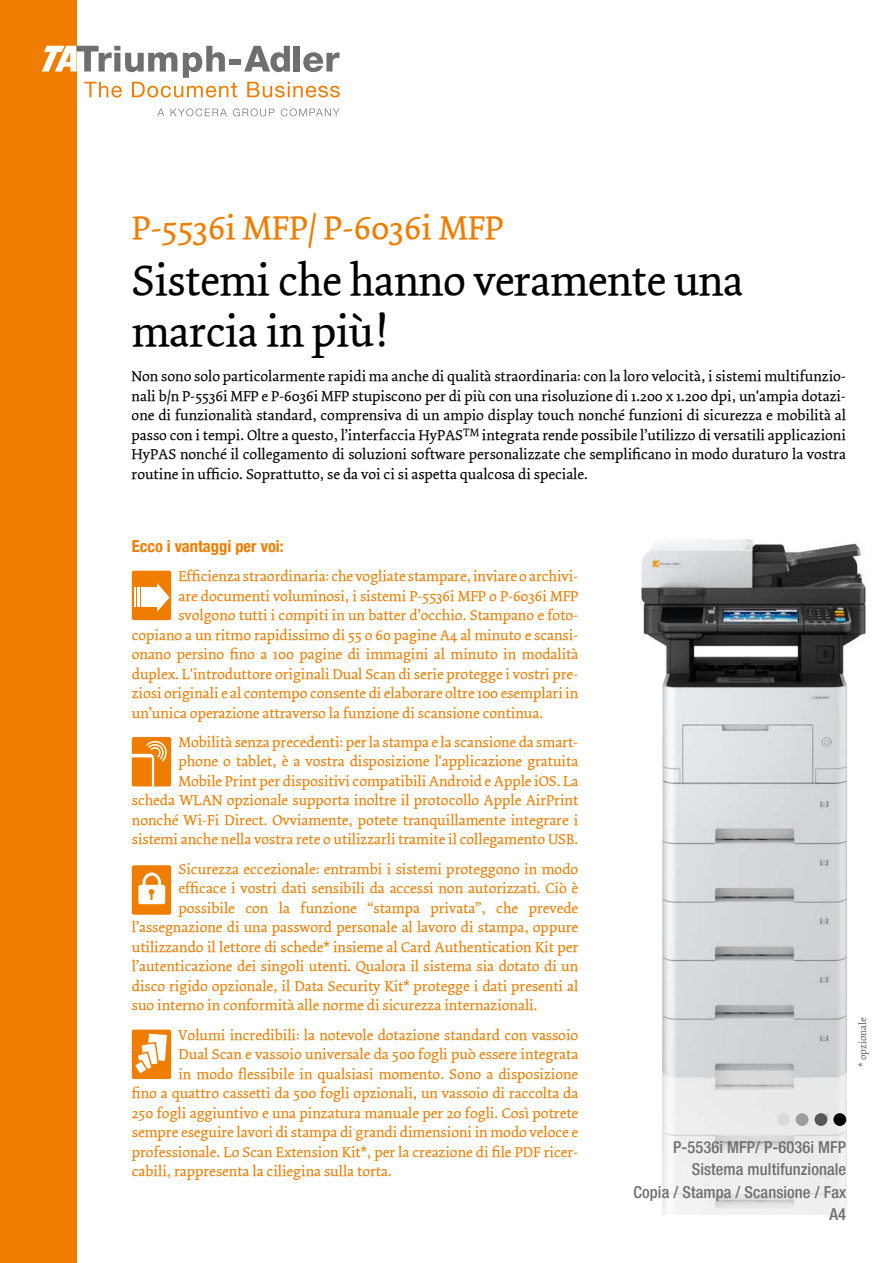
<style>
.page{position:relative;width:893px;height:1263px;background:#fff}
.page>*{position:absolute;margin:0;border:0;box-sizing:border-box;transform-origin:0 0}
.t1{font:45px/51px "Dolly Roman";letter-spacing:-.01em;color:#000}
.t2{font:34.5px "Dolly Roman";color:#ef7d00}
.t3{font:500 condensed 16.5px/22.5px "Helvetica Neue LT Com";letter-spacing:.005em;color:#706f6f;text-align:right}
.t4{font:700 condensed 16.5px "Helvetica Neue LT Com";color:#ef7d00}
.t5{font:15px/19.5px "Dolly Roman";color:#ef7d00;text-align:right}
.t6{font:15px/19.5px "Dolly Roman";color:#000;text-align:justify}
.t7{font:10.5px "Dolly Roman";color:#706f6f}
</style>
<div class="page">
<img style="left:641px;top:539px;width:225px;height:675px">
<div style="left:0;top:0;width:77px;height:1263px;background:#ef7d00"></div>
<div style="left:229px;top:59px;width:12px;height:5px;background:#706f6f"></div>
<svg style="left:244px;top:46px;width:46px;height:26px"></svg>
<div style="left:294px;top:46px;width:6px;height:26px;background:#706f6f"></div>
<svg style="left:303px;top:52px;width:37px;height:20px"></svg>
<svg style="left:42px;top:46px;width:195px;height:52px"></svg>
<svg style="left:247px;top:82px;width:93px;height:16px"></svg>
<svg style="left:157px;top:109px;width:7px;height:7px"></svg>
<svg style="left:171px;top:108px;width:56px;height:8px"></svg>
<svg style="left:233px;top:108px;width:41px;height:8px"></svg>
<svg style="left:281px;top:108px;width:58px;height:8px"></svg>
<div style="left:132px;top:865px;width:39px;height:50px;background:#ef7d00;border-radius:2px"></div>
<div style="left:138px;top:885px;width:27px;height:19px;background:#fff;border-radius:2px"></div>
<svg style="left:141px;top:872px;width:22px;height:28px"></svg>
<div style="left:132px;top:571px;width:39px;height:49px;background:#ef7d00;border-radius:2px"></div>
<div style="left:148px;top:587px;width:11px;height:20px;background:#fff"></div>
<div style="left:141px;top:587px;width:5px;height:20px;background:#fff"></div>
<hr style="left:137px;top:587px;width:3px;height:20px;background:#fff">
<svg style="left:135px;top:587px;width:1px;height:20px"></svg>
<svg style="left:157px;top:583px;width:13px;height:29px"></svg>
<div style="left:132px;top:1029px;width:39px;height:50px;background:#ef7d00;border-radius:2px"></div>
<svg style="left:135px;top:1033px;width:32px;height:40px"></svg>
<div style="left:132px;top:737px;width:39px;height:49px;background:#ef7d00;border-radius:2px"></div>
<svg style="left:132px;top:741px;width:35px;height:45px"></svg>
<div style="left:833px;top:1113px;width:13px;height:13px;background:#000;border-radius:50%"></div>
<div style="left:815px;top:1113px;width:12px;height:13px;background:#575756;border-radius:50%"></div>
<div style="left:777px;top:1113px;width:13px;height:13px;background:#dadada;border-radius:50%"></div>
<div style="left:796px;top:1113px;width:12px;height:13px;background:#9d9d9c;border-radius:50%"></div>
<h2 class="t2" style="left:132px;top:207px;width:373px">P-5536i MFP/ P-6036i MFP</h2>
<h1 class="t1" style="left:132px;top:256px;width:613px">Sistemi che hanno veramente una marcia in più!</h1>
<p class="t6" style="left:132px;top:367px;width:716px">Non sono solo particolarmente rapidi ma anche di qualità straordinaria: con la loro velocità, i sistemi multifunzio&shy;nali b/n P-5536i MFP e P-6036i MFP stupiscono per di più con una risoluzione di 1.200 x 1.200 dpi, un'ampia dotazi&shy;one di funzionalità standard, comprensiva di un ampio display touch nonché funzioni di sicurezza e mobilità al passo con i tempi. Oltre a questo, l’interfaccia HyPAS<sup>TM</sup> integrata rende possibile l’utilizzo di versatili applicazioni HyPAS nonché il collegamento di soluzioni software personalizzate che semplificano in modo duraturo la vostra routine in ufficio. Soprattutto, se da voi ci si aspetta qualcosa di speciale.</p>
<p class="t4" style="left:132px;top:536px;width:154px">Ecco i vantaggi per voi:</p>
<p class="t5" style="left:178px;top:567px;width:401px">Efficienza straordinaria: che vogliate stampare, inviare o archivi-</p>
<p class="t5" style="left:178px;top:586px;width:401px">are documenti voluminosi, i sistemi P-5536i MFP o P-6036i MFP</p>
<p class="t5" style="left:178px;top:606px;width:401px">svolgono tutti i compiti in un batter d’occhio. Stampano e foto-</p>
<p class="t5" style="left:132px;top:625px;width:448px">copiano a un ritmo rapidissimo di 55 o 60 pagine A4 al minuto e scansi-</p>
<p class="t5" style="left:132px;top:645px;width:448px">onano persino fino a 100 pagine di immagini al minuto in modalità</p>
<p class="t5" style="left:132px;top:664px;width:448px">duplex. L'introduttore originali Dual Scan di serie protegge i vostri pre-</p>
<p class="t5" style="left:132px;top:684px;width:448px">ziosi originali e al contempo consente di elaborare oltre 100 esemplari in</p>
<p class="t5" style="left:132px;top:703px;width:413px">un’unica operazione attraverso la funzione di scansione continua.</p>
<p class="t5" style="left:132px;top:732px;width:448px">Mobilità senza precedenti: per la stampa e la scansione da smart-<br>phone o tablet, è a vostra disposizione l'applicazione gratuita Mobile Print per dispositivi compatibili Android e Apple iOS. La scheda WLAN opzionale supporta inoltre il protocollo Apple AirPrint nonché Wi-Fi Direct. Ovviamente, potete tranquillamente integrare i sistemi anche nella vostra rete o utilizzarli tramite il collegamento USB.</p>
<p class="t5" style="left:178px;top:859px;width:401px">Sicurezza eccezionale: entrambi i sistemi proteggono in modo</p>
<p class="t5" style="left:178px;top:879px;width:401px">efficace i vostri dati sensibili da accessi non autorizzati. Ciò è</p>
<p class="t5" style="left:178px;top:898px;width:401px">possibile con la funzione “stampa privata”, che prevede</p>
<p class="t5" style="left:132px;top:918px;width:448px">l’assegnazione di una password personale al lavoro di stampa, oppure</p>
<p class="t5" style="left:132px;top:937px;width:448px">utilizzando il lettore di schede* insieme al Card Authentication Kit per</p>
<p class="t5" style="left:132px;top:957px;width:448px">l’autenticazione dei singoli utenti. Qualora il sistema sia dotato di un</p>
<p class="t5" style="left:132px;top:976px;width:448px">disco rigido opzionale, il Data Security Kit* protegge i dati presenti al</p>
<p class="t5" style="left:132px;top:996px;width:407px">suo interno in conformità alle norme di sicurezza internazionali.</p>
<p class="t5" style="left:178px;top:1025px;width:401px">Volumi incredibili: la notevole dotazione standard con vassoio</p>
<p class="t5" style="left:178px;top:1045px;width:401px">Dual Scan e vassoio universale da 500 fogli può essere integrata</p>
<p class="t5" style="left:178px;top:1064px;width:401px">in modo flessibile in qualsiasi momento. Sono a disposizione</p>
<p class="t5" style="left:132px;top:1084px;width:448px">fino a quattro cassetti da 500 fogli opzionali, un vassoio di raccolta da</p>
<p class="t5" style="left:132px;top:1103px;width:448px">250 fogli aggiuntivo e una pinzatura manuale per 20 fogli. Così potrete</p>
<p class="t5" style="left:132px;top:1123px;width:448px">sempre eseguire lavori di stampa di grandi dimensioni in modo veloce e</p>
<p class="t5" style="left:132px;top:1142px;width:448px">professionale. Lo Scan Extension Kit*, per la creazione di file PDF ricer-</p>
<p class="t5" style="left:132px;top:1162px;width:262px">cabili, rappresenta la ciliegina sulla torta.</p>
<p class="t7" style="left:856px;top:1066px;width:51px;rotate:-90deg">* opzionale</p>
<p class="t3" style="left:633px;top:1136px;width:214px">P-5536i MFP/ P-6036i MFP<br>Sistema multifunzionale<br>Copia / Stampa / Scansione / Fax<br>A4</p>
</div>
